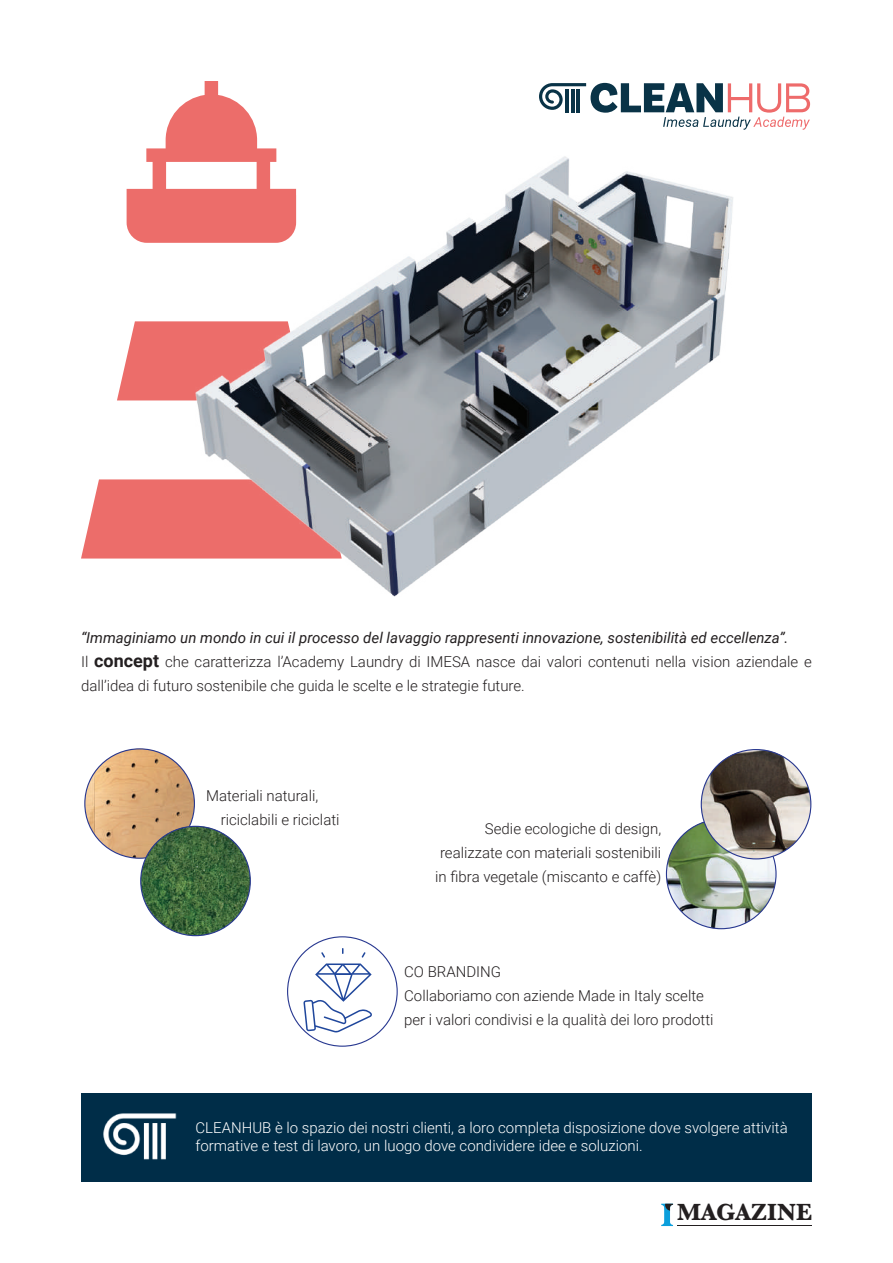
<style>
.page{position:relative;width:893px;height:1263px;background:#fff}
.page>*{position:absolute;margin:0;border:0;box-sizing:border-box;transform-origin:0 0}
.t1{font:700 24.3px "Baskerville";color:#231f20}
.t2{font:300 15px/24px "Roboto";color:#231f20}
.t3{font:300 15px/18px "Roboto";color:#fff}
.s1{font-weight:400;font-style:italic}
.s2{font-weight:700;font-size:18px}
</style>
<div class="page">
<svg style="left:117px;top:321px;width:79px;height:79px;background:#ee7e7b"></svg>
<svg style="left:81px;top:479px;width:115px;height:79px;background:#ed7976"></svg>
<svg style="left:127px;top:81px;width:150px;height:162px"></svg>
<hr style="left:678px;top:1225px;width:134px;height:1px;background:#231f20">
<svg style="left:661px;top:1204px;width:12px;height:22px"></svg>
<img style="left:196px;top:156px;width:537px;height:440px">
<svg style="left:539px;top:83px;width:271px;height:47px"></svg>
<hr style="left:571px;top:89px;width:3px;height:24px;background:#093347">
<hr style="left:577px;top:89px;width:3px;height:24px;background:#093347">
<hr style="left:565px;top:89px;width:4px;height:24px;background:#093347">
<img style="left:85px;top:749px;width:109px;height:109px;border-radius:55px">
<img style="left:141px;top:826px;width:109px;height:110px;border-radius:55px">
<img style="left:666px;top:819px;width:110px;height:110px;border-radius:55px">
<img style="left:701px;top:749px;width:110px;height:110px;border-radius:55px">
<svg style="left:303px;top:963px;width:69px;height:69px"></svg>
<svg style="left:321px;top:952px;width:4px;height:5px"></svg>
<svg style="left:362px;top:952px;width:4px;height:5px"></svg>
<div style="left:81px;top:1093px;width:731px;height:89px;background:#002d48"></div>
<img style="left:103px;top:1113px;width:74px;height:47px">
<p class="t2" style="left:81px;top:625px;width:732px"><span class="s1">“Immaginiamo un mondo in cui il processo del lavaggio rappresenti innovazione, sostenibilità ed eccellenza”.<br></span>Il <span class="s2">concept</span> che caratterizza l’Academy Laundry di IMESA nasce dai valori contenuti nella vision aziendale e dall’idea di futuro sostenibile che guida le scelte e le strategie future.</p>
<p class="t2" style="left:221px;top:783px;width:120px;text-indent:-15px">Materiali naturali, riciclabili e riciclati</p>
<p class="t2" style="left:435px;top:816px;width:227px;text-align:right">Sedie ecologiche di design, realizzate con materiali sostenibili in fibra vegetale (miscanto e caffè)</p>
<p class="t2" style="left:404px;top:959px;width:311px">CO BRANDING<br>Collaboriamo con aziende Made in Italy scelte per i valori condivisi e la qualità dei loro prodotti</p>
<p class="t3" style="left:196px;top:1118px;width:594px">CLEANHUB è lo spazio dei nostri clienti, a loro completa disposizione dove svolgere attività formative e test di lavoro, un luogo dove condividere idee e soluzioni.</p>
<h1 class="t1" style="left:677px;top:1195px;width:137px">MAGAZINE</h1>
</div>
